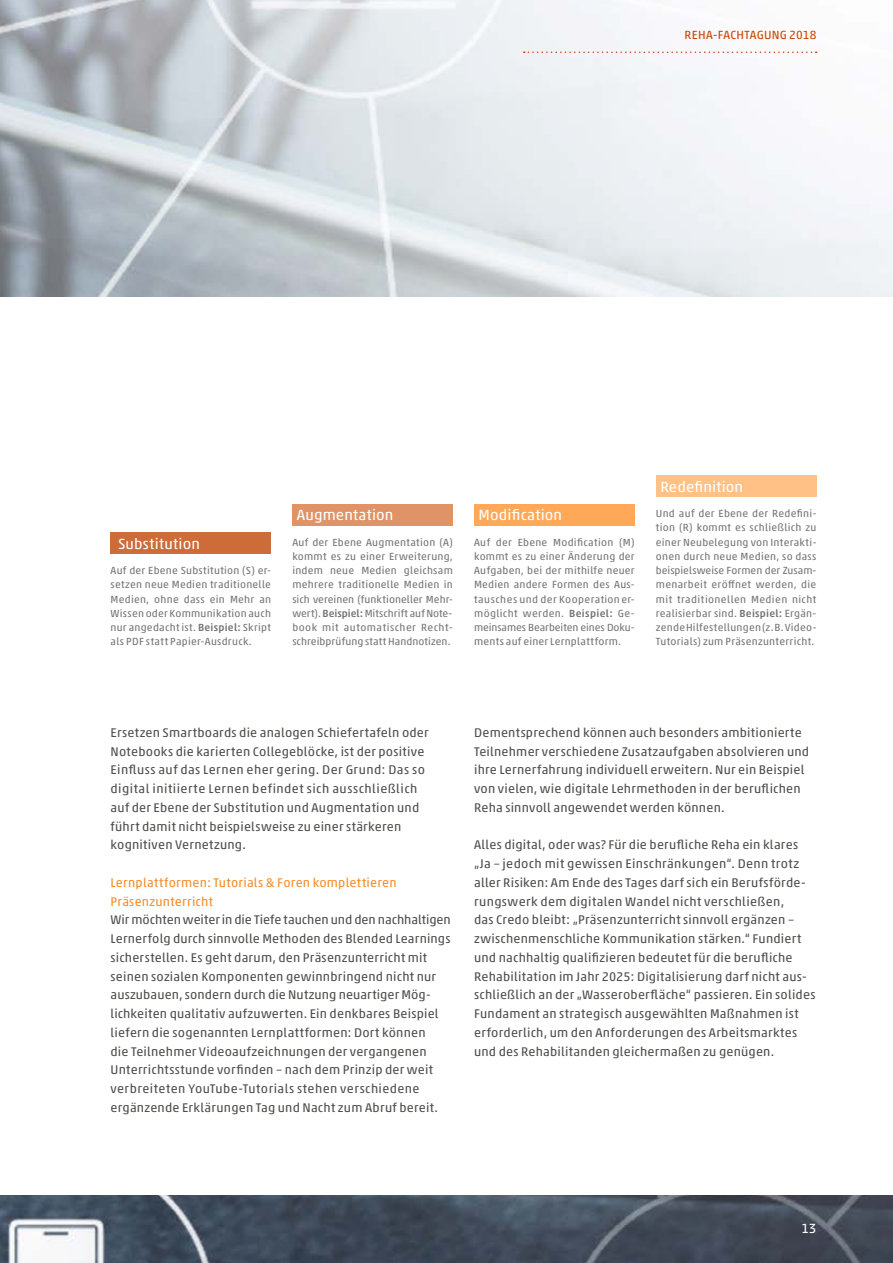
<style>
.page{position:relative;width:893px;height:1263px;background:#fff}
.page>*{position:absolute;margin:0;border:0;box-sizing:border-box;transform-origin:0 0}
.t1{font:15px "Akko Pro";letter-spacing:.02em;color:#fff}
.t2{font:13.5px "Akko Pro";color:#fff}
.t3{font:12.75px/18.8px "Akko Pro";letter-spacing:.015em;color:#4d4d4c}
.t4{font:12.75px/18.8px "Akko Pro";letter-spacing:.02em;color:#f78c27}
.t5{font:12px "Akko Pro";letter-spacing:.015em;color:#c84502}
.t6{font:10.5px/14.2px "Akko Pro";letter-spacing:.025em;color:#747474;text-align:justify}
.s1{font-weight:500}
</style>
<div class="page">
<img style="left:0;top:0;width:893px;height:1263px">
<div style="left:0;top:298px;width:893px;height:897px;background:#fff"></div>
<svg style="left:524px;top:51px;width:293px;height:2px"></svg>
<div style="left:111px;top:533px;width:160px;height:21px;background:#cd6b39"></div>
<div style="left:474px;top:504px;width:161px;height:21px;background:#ffa958"></div>
<div style="left:292px;top:504px;width:161px;height:21px;background:#df9366"></div>
<div style="left:656px;top:476px;width:160px;height:21px;background:#ffc185"></div>
<p class="t5" style="left:685px;top:27px;width:8px">reha</p>
<p class="t5" style="left:713px;top:27px;width:8px">-fachta</p>
<p class="t5" style="left:757px;top:27px;width:61px">gung 2018</p>
<p class="t1" style="left:118px;top:534px;width:83px">Substitution</p>
<p class="t6" style="left:111px;top:563px;width:162px">Auf der Ebene Substitution (S) er&shy;setzen neue Medien traditionelle Medien, ohne dass ein Mehr an Wissen oder Kommunikation auch nur angedacht ist. <span class="s1">Beispiel:</span> Skript als PDF statt Papier-Ausdruck.</p>
<p class="t1" style="left:297px;top:506px;width:98px">Augmentation</p>
<p class="t6" style="left:292px;top:535px;width:162px">Auf der Ebene Augmentation (A) kommt es zu einer Erweiterung, indem neue Medien gleichsam mehrere traditionelle Medien in sich vereinen (funktioneller Mehr&shy;wert). <span class="s1">Beispiel:</span> Mitschrift auf Note&shy;book mit automatischer Recht&shy;schreibprüfung statt Handnotizen.</p>
<p class="t1" style="left:479px;top:506px;width:85px">Modification</p>
<p class="t6" style="left:474px;top:535px;width:162px">Auf der Ebene Modification (M) kommt es zu einer Änderung der Aufgaben, bei der mithilfe neuer Medien andere Formen des Aus&shy;tausches und der Kooperation er&shy;möglicht werden. <span class="s1">Beispiel:</span> Ge&shy;meinsames Bearbeiten eines Doku&shy;ments auf einer Lernplattform.</p>
<p class="t1" style="left:660px;top:477px;width:84px">Redefinition</p>
<p class="t6" style="left:656px;top:506px;width:162px">Und auf der Ebene der Redefini&shy;tion (R) kommt es schließlich zu einer Neubelegung von Interakti&shy;onen durch neue Medien, so dass beispielsweise Formen der Zusam&shy;menarbeit eröffnet werden, die mit traditionellen Medien nicht realisierbar sind. <span class="s1">Beispiel:</span> Ergän&shy;zende Hilfestellungen (z. B. Video-Tutorials) zum Präsenzunterricht.</p>
<p class="t3" style="left:111px;top:723px;width:320px">Ersetzen Smartboards die analogen Schiefertafeln oder Notebooks die karierten Collegeblöcke, ist der positive Einfluss auf das Lernen eher gering. Der Grund: Das so digital initiierte Lernen befindet sich ausschließlich auf der Ebene der Substitution und Augmentation und führt damit nicht beispielsweise zu einer stärkeren kognitiven Vernetzung.</p>
<p class="t4" style="left:111px;top:873px;width:288px">Lernplattformen: Tutorials &amp; Foren komplettieren<br>Präsenzunterricht</p>
<p class="t3" style="left:111px;top:910px;width:342px">Wir möchten weiter in die Tiefe tauchen und den nachhaltigen Lernerfolg durch sinnvolle Methoden des Blended Learnings sicherstellen. Es geht darum, den Präsenzunterricht mit seinen sozialen Komponenten gewinnbringend nicht nur auszubauen, sondern durch die Nutzung neuartiger Mög&shy;lichkeiten qualitativ aufzuwerten. Ein denkbares Beispiel liefern die sogenannten Lernplattformen: Dort können<br>die Teilnehmer Videoaufzeichnungen der vergangenen Unterrichtsstunde vorfinden – nach dem Prinzip der weit verbreiteten YouTube-Tutorials stehen verschiedene ergänzende Erklärungen Tag und Nacht zum Abruf bereit.</p>
<p class="t3" style="left:474px;top:723px;width:337px">Dementsprechend können auch besonders ambitionierte Teilnehmer verschiedene Zusatzaufgaben absolvieren und ihre Lernerfahrung individuell erweitern. Nur ein Beispiel von vielen, wie digitale Lehrmethoden in der beruflichen Reha sinnvoll angewendet werden können.</p>
<p class="t3" style="left:474px;top:835px;width:343px">Alles digital, oder was? Für die berufliche Reha ein klares „Ja – jedoch mit gewissen Einschränkungen“. Denn trotz aller Risiken: Am Ende des Tages darf sich ein Berufsförde&shy;rungswerk dem digitalen Wandel nicht verschließen,<br>das Credo bleibt: „Präsenzunterricht sinnvoll ergänzen – zwischenmenschliche Kommunikation stärken.“ Fundiert und nachhaltig qualifizieren bedeutet für die berufliche Rehabilitation im Jahr 2025: Digitalisierung darf nicht aus&shy;schließlich an der „Wasseroberfläche“ passieren. Ein solides Fundament an strategisch ausgewählten Maßnahmen ist erforderlich, um den Anforderungen des Arbeitsmarktes und des Rehabilitanden gleichermaßen zu genügen.</p>
<p class="t2" style="left:801px;top:1220px;width:17px">13</p>
</div>
